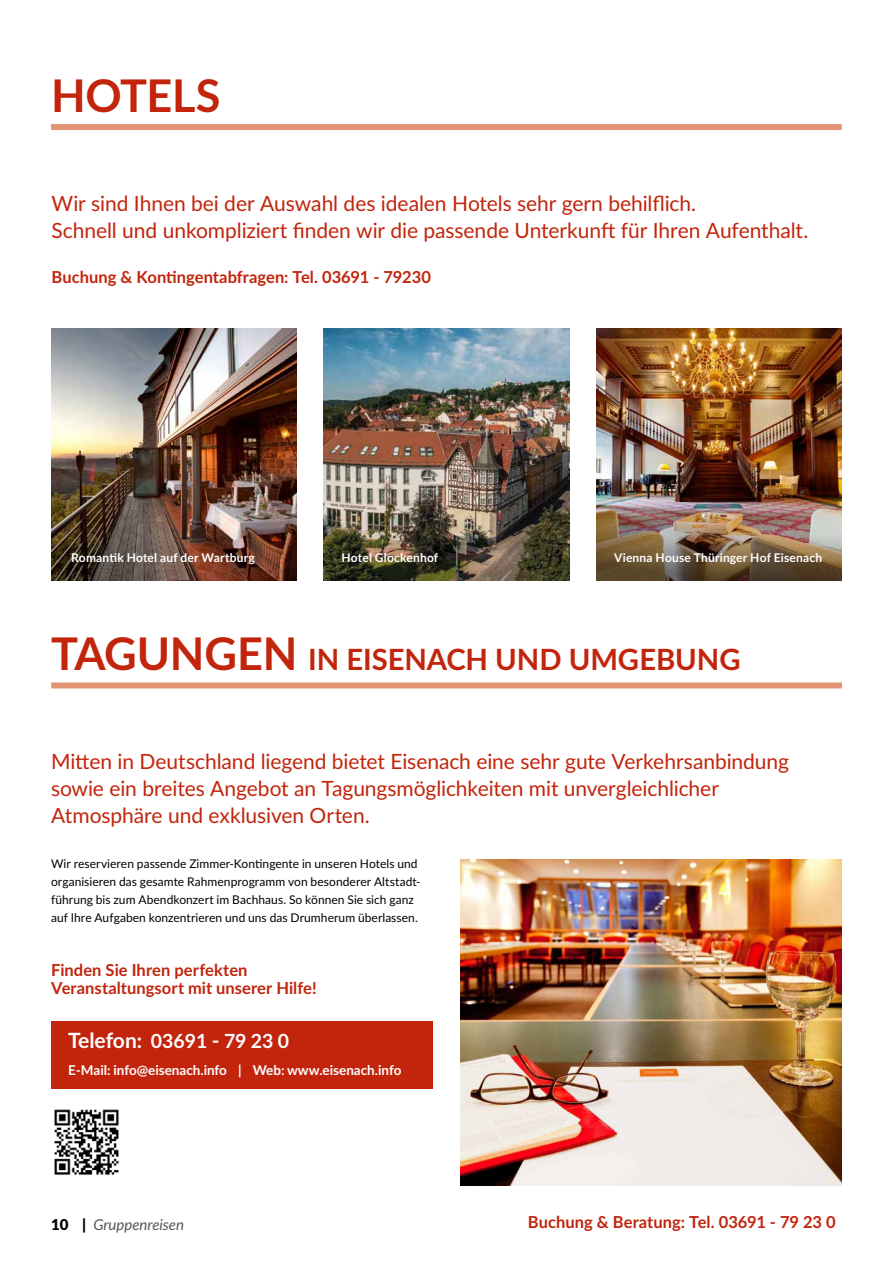
<style>
.page{position:relative;width:893px;height:1263px;background:#fff}
.page>*{position:absolute;margin:0;border:0;box-sizing:border-box;transform-origin:0 0}
.t1{font:700 45px "Lato";letter-spacing:-.01em;color:#c2240c}
.t2{font:700 29.25px "Lato";color:#c2240c}
.t3{font:21px/27px "Lato";letter-spacing:-.005em;color:#c2240c}
.t4{font:700 19.5px "Lato";color:#fff}
.t5{font:700 16.5px/18px "Lato";letter-spacing:.005em;color:#c2240c}
.t6{font:italic 15px "Lato";color:#575756}
.t7{font:700 13.5px "Lato";color:#fff}
.t8{font:12px/18px "Lato";letter-spacing:.005em;color:#000}
.t9{font:700 12px "Lato";letter-spacing:.015em;color:#fff}
.s1{font-size:45px}
.s2{font-size:21px}
.s3{font-weight:900;font-style:normal;color:#000}
</style>
<div class="page">
<img style="left:597px;top:328px;width:245px;height:162px">
<img style="left:51px;top:328px;width:245px;height:252px">
<img style="left:324px;top:328px;width:245px;height:252px">
<div style="left:51px;top:124px;width:791px;height:6px;background:#e29475"></div>
<div style="left:51px;top:682px;width:791px;height:6px;background:#e29475"></div>
<img style="left:51px;top:1106px;width:68px;height:69px">
<img style="left:460px;top:859px;width:382px;height:326px">
<div style="left:51px;top:1021px;width:382px;height:68px;background:#c2240c"></div>
<img style="left:597px;top:490px;width:245px;height:90px">
<h1 class="t1" style="left:51px;top:63px;width:171px">HOTELS</h1>
<p class="t3" style="left:52px;top:189px;width:758px">Wir sind Ihnen bei der Auswahl des idealen Hotels sehr gern behilflich.<br>Schnell und unkompliziert finden wir die passende Unterkunft für Ihren Aufenthalt.</p>
<p class="t5" style="left:52px;top:267px;width:381px">Buchung &amp; Kontingentabfragen: Tel. 03691 - 79230</p>
<p class="t9" style="left:71px;top:549px;width:185px">Romantik Hotel auf der Wartburg</p>
<p class="t9" style="left:341px;top:549px;width:98px">Hotel Glockenhof</p>
<p class="t9" style="left:614px;top:549px;width:209px">Vienna House Thüringer Hof Eisenach</p>
<h2 class="t2" style="left:51px;top:638px;width:691px"><span class="s1">TAGUNGEN</span> IN EISENACH UND UMGEBUNG</h2>
<p class="t3" style="left:51px;top:747px;width:740px">Mitten in Deutschland liegend bietet Eisenach eine sehr gute Verkehrsanbindung sowie ein breites Angebot an Tagungsmöglichkeiten mit unvergleichlicher<br>Atmosphäre und exklusiven Orten.</p>
<p class="t8" style="left:51px;top:854px;width:371px">Wir reservieren passende Zimmer-Kontingente in unseren Hotels und organisieren das gesamte Rahmenprogramm von besonderer Altstadt&shy;führung bis zum Abendkonzert im Bachhaus. So können Sie sich ganz auf Ihre Aufgaben konzentrieren und uns das Drumherum überlassen.</p>
<p class="t5" style="left:51px;top:960px;width:267px">Finden Sie Ihren perfekten<br>Veranstaltungsort mit unserer Hilfe!</p>
<p class="t4" style="left:68px;top:1027px;width:223px"><span class="s2">Telefon:</span> 03691 <span class="s2">-</span> 79 23 0</p>
<p class="t7" style="left:68px;top:1060px;width:335px">E-Mail: info@eisenach.info | Web: www.eisenach.info</p>
<p class="t6" style="left:51px;top:1214px;width:135px"><span class="s3">10 |</span> Gruppenreisen</p>
<p class="t5" style="left:528px;top:1212px;width:309px">Buchung &amp; Beratung: Tel. 03691 - 79 23 0</p>
</div>
